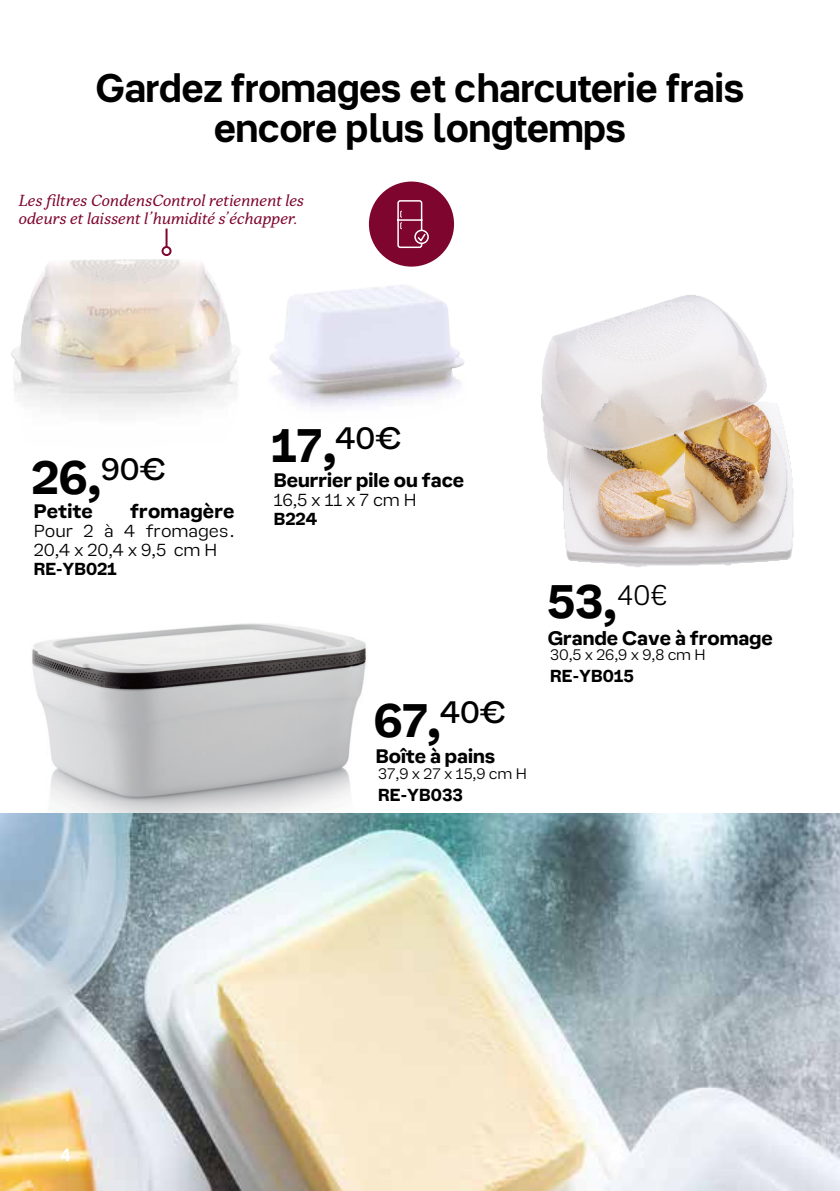
<style>
.page{position:relative;width:840px;height:1191px;background:#fff}
.page>*{position:absolute;margin:0;border:0;box-sizing:border-box;transform-origin:0 0}
.t1{font:700 43.2px "Earl Sans";color:#000}
.t2{font:700 40px/40px "Tupper PRO";letter-spacing:-.02em;color:#000;text-align:center}
.t3{font:700 18px "Earl Sans";color:#000}
.t4{font:500 18px "Tupper PRO";color:#fff}
.t5{font:italic 16px/18px "Tupper Serif";letter-spacing:.01em;color:#7e052e}
.t6{font:300 16px/18.8px "Earl Sans";color:#000}
.t7{font:700 16px "Earl Sans";letter-spacing:.005em;color:#000}
.t8{font:300 14px "Earl Sans";color:#000}
</style>
<div class="page">
<img style="left:32px;top:623px;width:334px;height:190px">
<img style="left:0;top:813px;width:839px;height:378px">
<img style="left:11px;top:259px;width:229px;height:154px">
<svg style="left:165px;top:229px;width:2px;height:17px"></svg>
<div style="left:161px;top:246px;width:10px;height:10px;border:2px solid #7e052e;border-radius:50%"></div>
<div style="left:369px;top:181px;width:85px;height:86px;background:#7e052e;border-radius:50%"></div>
<svg style="left:397px;top:200px;width:32px;height:49px"></svg>
<img style="left:541px;top:295px;width:253px;height:272px">
<h2 class="t2" style="left:95px;top:68px;width:650px">Gardez fromages et charcuterie frais encore plus longtemps</h2>
<p class="t5" style="left:19px;top:191px;width:287px">Les filtres CondensControl retiennent les odeurs et laissent l’humidité s’échapper.</p>
<h1 class="t1" style="left:31px;top:439px;width:136px">26,<sup>90€</sup></h1>
<p class="t3" style="left:34px;top:495px;width:61px">Petite</p>
<p class="t3" style="left:130px;top:495px;width:106px">fromagère</p>
<p class="t6" style="left:34px;top:520px;width:202px">Pour 2 à 4 fromages.<br>20,4 x 20,4 x 9,5 cm H</p>
<p class="t7" style="left:34px;top:554px;width:84px">RE-YB021</p>
<h1 class="t1" style="left:272px;top:408px;width:131px">17,<sup>40€</sup></h1>
<p class="t3" style="left:273px;top:464px;width:192px">Beurrier pile ou face</p>
<p class="t6" style="left:273px;top:489px;width:144px">16,5 x 11 x 7 cm H</p>
<p class="t7" style="left:273px;top:505px;width:45px">B224</p>
<h1 class="t1" style="left:373px;top:683px;width:134px">67,<sup>40€</sup></h1>
<p class="t3" style="left:375px;top:740px;width:121px">Boîte à pains</p>
<p class="t8" style="left:378px;top:762px;width:150px">37,9 x 27 x 15,9 cm H</p>
<p class="t7" style="left:378px;top:781px;width:86px">RE-YB033</p>
<h1 class="t1" style="left:547px;top:564px;width:122px">53,<sup>40€</sup></h1>
<p class="t3" style="left:547px;top:622px;width:226px">Grande Cave à fromage</p>
<p class="t8" style="left:550px;top:643px;width:157px">30,5 x 26,9 x 9,8 cm H</p>
<p class="t7" style="left:550px;top:662px;width:85px">RE-YB015</p>
<p class="t4" style="left:61px;top:1140px;width:12px">4</p>
</div>
